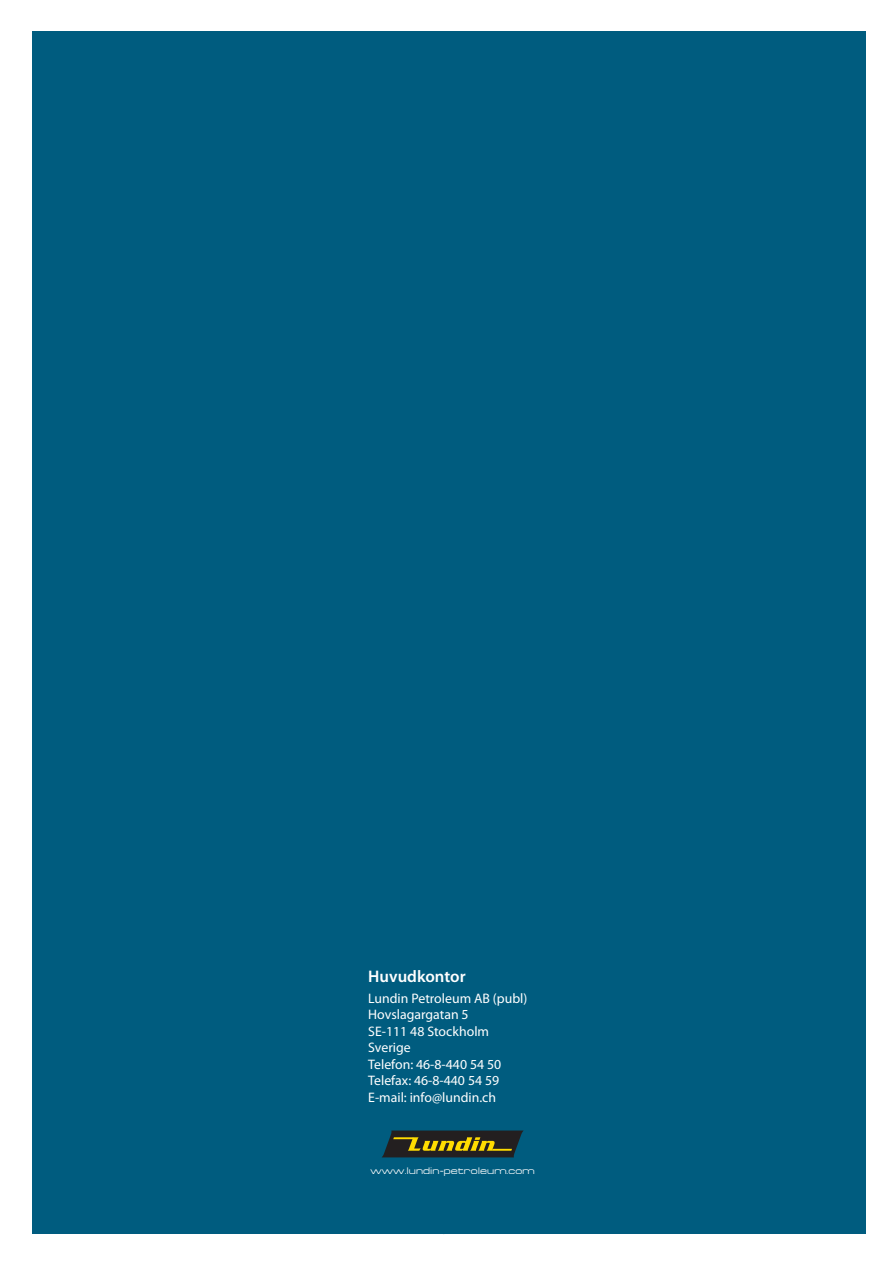
<style>
.page{position:relative;width:893px;height:1263px;background:#fff}
.page>*{position:absolute;margin:0;border:0;box-sizing:border-box;transform-origin:0 0}
.t1{font:600 16.8px "Myriad Pro";color:#fff}
.t2{font:13.8px/16.5px "Myriad Pro";color:#fff}
.t3{font:9.6px "Micro Extended";letter-spacing:.015em;color:#fff}
</style>
<div class="page">
<div style="left:32px;top:31px;width:833px;height:1203px;background:#005c7f"></div>
<svg style="left:382px;top:1130px;width:142px;height:27px;background:#444424"></svg>
<p class="t1" style="left:368px;top:966px;width:99px">Huvudkontor</p>
<p class="t2" style="left:368px;top:989px;width:161px">Lundin Petroleum AB (publ)<br>Hovslagargatan 5<br>SE-111 48 Stockholm<br>Sverige<br>Telefon: 46-8-440 54 50<br>Telefax: 46-8-440 54 59<br>E-mail: info@lundin.ch</p>
<p class="t3" style="left:370px;top:1165px;width:166px">www.lundin-petroleum.com</p>
</div>
